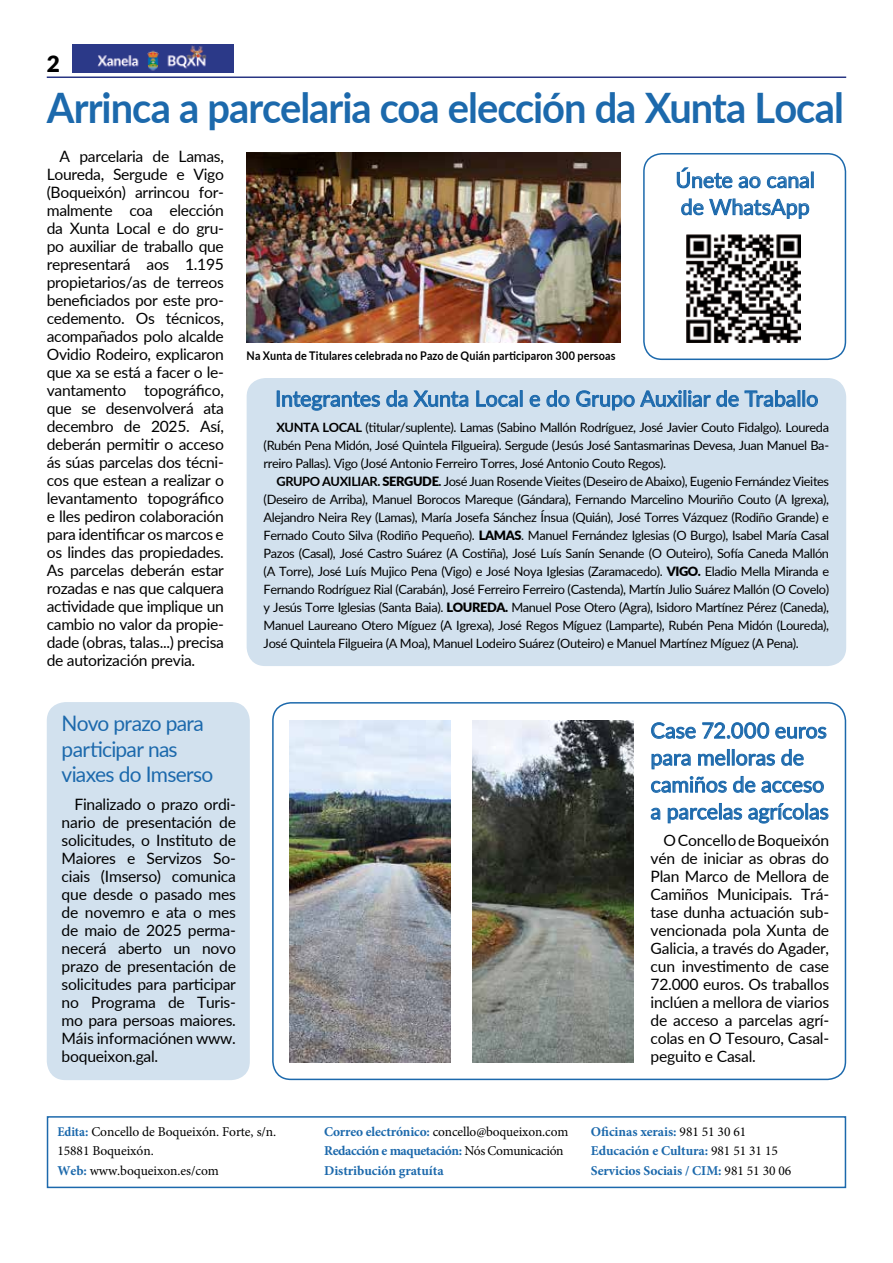
<style>
.page{position:relative;width:893px;height:1263px;background:#fff}
.page>*{position:absolute;margin:0;border:0;box-sizing:border-box;transform-origin:0 0}
.t1{font:700 42px "Lato";letter-spacing:-.025em;color:#1c69ac;scale:.95 1}
.t2{font:900 22.5px "Lato";color:#000}
.t3{font:21.3px/27px "Lato";letter-spacing:-.005em;color:#1c69ac}
.t4{font:21.3px/25.5px "Lato";letter-spacing:-.035em;color:#1c69ac}
.t5{font:15.6px/18px "Lato";letter-spacing:-.015em;color:#000;text-align:justify}
.t6{font:700 13.5px/19.5px "Minion Pro";letter-spacing:-.005em;color:#1c69ac}
.t7{font:13.5px/19.5px "Minion Pro";letter-spacing:-.005em;color:#000}
.t8{font:12.9px/18px "Lato";letter-spacing:-.03em;color:#000;text-align:justify}
.t9{font:700 12px "Lato";letter-spacing:.015em;color:#000;scale:.9 1}
.s1{font-weight:700}
.s2{font-weight:900}
.s3{font-weight:700;font-stretch:condensed;color:#1c69ac}
.s4{font-weight:700;color:#1c69ac}
.s5{font-weight:400;color:#000}
</style>
<div class="page">
<hr style="left:47px;top:77px;width:799px;height:1px;background:#283583">
<img style="left:72px;top:44px;width:161px;height:28px">
<div style="left:47px;top:1116px;width:799px;height:72px;border:2px solid #1c69ac"></div>
<img style="left:247px;top:153px;width:374px;height:189px">
<div style="left:48px;top:703px;width:201px;height:376px;background:#d2e1ee;border-radius:18px"></div>
<div style="left:47px;top:702px;width:203px;height:378px;border:2px solid #d2e1ee;border-radius:18px"></div>
<div style="left:272px;top:702px;width:574px;height:378px;border:2px solid #1c69ac;border-radius:18px"></div>
<svg style="left:650px;top:722px;width:179px;height:102px"></svg>
<img style="left:289px;top:720px;width:162px;height:342px">
<img style="left:472px;top:720px;width:162px;height:342px">
<div style="left:643px;top:153px;width:203px;height:207px;border:2px solid #1c69ac;border-radius:18px"></div>
<img style="left:686px;top:234px;width:115px;height:108px">
<div style="left:811px;top:172px;width:3px;height:16px;border:1px solid #1c69ac"></div>
<svg style="left:677px;top:167px;width:133px;height:52px"></svg>
<div style="left:247px;top:379px;width:598px;height:286px;background:#d2e1ee;border-radius:18px"></div>
<div style="left:247px;top:378px;width:599px;height:288px;border:2px solid #d2e1ee;border-radius:18px"></div>
<div style="left:277px;top:391px;width:3px;height:16px;border:1px solid #1c69ac"></div>
<svg style="left:282px;top:391px;width:98px;height:20px"></svg>
<svg style="left:386px;top:390px;width:83px;height:17px"></svg>
<svg style="left:476px;top:390px;width:42px;height:17px"></svg>
<div style="left:520px;top:390px;width:3px;height:17px;border:1px solid #1c69ac"></div>
<svg style="left:529px;top:394px;width:11px;height:13px"></svg>
<svg style="left:546px;top:390px;width:24px;height:17px"></svg>
<svg style="left:576px;top:390px;width:224px;height:21px"></svg>
<div style="left:802px;top:390px;width:3px;height:17px;border:1px solid #1c69ac"></div>
<svg style="left:806px;top:394px;width:12px;height:13px"></svg>
<h2 class="t2" style="left:47px;top:47px;width:15px">2</h2>
<h1 class="t1" style="left:47px;top:77px;width:841px">Arrinca a parcelaria coa elección da Xunta Local</h1>
<p class="t5" style="left:47px;top:147px;width:179px;text-indent:13px">A parcelaria de Lamas, Loureda, Sergude e Vigo (Boqueixón) arrincou for&shy;malmente coa elección da Xunta Local e do gru&shy;po auxiliar de traballo que representará aos 1.195 propietarios/as de terreos beneficiados por este pro&shy;cedemento. Os técnicos, acompañados polo alcalde Ovidio Rodeiro, explicaron que xa se está a facer o le&shy;vantamento topográfico, que se desenvolverá ata decembro de 2025. Así, deberán permitir o acceso ás súas parcelas dos técni&shy;cos que estean a realizar o levantamento topográfico e lles pediron colaboración para identificar os marcos e os lindes das propiedades.<br>As parcelas deberán estar rozadas e nas que calquera actividade que implique un cambio no valor da propie&shy;dade (obras, talas...) precisa de autorización previa.</p>
<p class="t9" style="left:247px;top:347px;width:411px">Na Xunta de Titulares celebrada no Pazo de Quián participaron 300 persoas</p>
<h3 class="t3" style="left:676px;top:166px;width:141px">Únete ao canal de WhatsApp</h3>
<h3 class="t3" style="left:275px;top:384px;width:545px">Integrantes da Xunta Local e do Grupo Auxiliar de Traballo</h3>
<p class="t8" style="left:264px;top:418px;width:567px;text-indent:13px"><span class="s1">XUNTA LOCAL</span> (titular/suplente). Lamas (Sabino Mallón Rodríguez, José Javier Couto Fidalgo). Loureda (Rubén Pena Midón, José Quintela Filgueira). Sergude (Jesús José Santasmarinas Devesa, Juan Manuel Ba&shy;rreiro Pallas). Vigo (José Antonio Ferreiro Torres, José Antonio Couto Regos).</p>
<p class="t8" style="left:264px;top:472px;width:567px;text-indent:13px"><span class="s1">GRUPO AUXILIAR.</span> <span class="s2">SERGUDE</span><span class="s1">.</span> José Juan Rosende Vieites (Deseiro de Abaixo), Eugenio Fernández Vieites (Deseiro de Arriba), Manuel Borocos Mareque (Gándara), Fernando Marcelino Mouriño Couto (A Igrexa), Alejandro Neira Rey (Lamas), María Josefa Sánchez Ínsua (Quián), José Torres Vázquez (Rodiño Grande) e Fernado Couto Silva (Rodiño Pequeño). <span class="s2">LAMAS</span>. Manuel Fernández Iglesias (O Burgo), Isabel María Casal Pazos (Casal), José Castro Suárez (A Costiña), José Luís Sanín Senande (O Outeiro), Sofía Caneda Mallón (A Torre), José Luís Mujico Pena (Vigo) e José Noya Iglesias (Zaramacedo). <span class="s2">VIGO.</span> Eladio Mella Miranda e Fernando Rodríguez Rial (Carabán), José Ferreiro Ferreiro (Castenda), Martín Julio Suárez Mallón (O Covelo) y Jesús Torre Iglesias (Santa Baia). <span class="s2">LOUREDA.</span> Manuel Pose Otero (Agra), Isidoro Martínez Pérez (Caneda), Manuel Laureano Otero Míguez (A Igrexa), José Regos Míguez (Lamparte), Rubén Pena Midón (Loureda), José Quintela Filgueira (A Moa), Manuel Lodeiro Suárez (Outeiro) e Manuel Martínez Míguez (A Pena).</p>
<h3 class="t4" style="left:62px;top:710px;width:153px">Novo prazo para participar nas viaxes do Imserso</h3>
<h3 class="t3" style="left:651px;top:716px;width:180px">Case 72.000 euros para melloras de camiños de acceso a parcelas agrícolas</h3>
<p class="t5" style="left:651px;top:831px;width:180px;text-indent:13px">O Concello de Boqueixón vén de iniciar as obras do Plan Marco de Mellora de Camiños Municipais. Trá&shy;tase dunha actuación sub&shy;vencionada pola Xunta de Galicia, a través do Agader, cun investimento de case 72.000 euros. Os traballos inclúen a mellora de viarios de acceso a parcelas agrí&shy;colas en O Tesouro, Casal&shy;peguito e Casal.</p>
<p class="t5" style="left:62px;top:795px;width:176px;text-indent:13px">Finalizado o prazo ordi&shy;nario de presentación de solicitudes, o Instituto de Maiores e Servizos So&shy;ciais (Imserso) comunica que desde o pasado mes de novemro e ata o mes de maio de 2025 perma&shy;necerá aberto un novo prazo de presentación de solicitudes para participar no Programa de Turis&shy;mo para persoas maiores.<br>Máis informaciónen www. boqueixon.gal.</p>
<p class="t7" style="left:57px;top:1122px;width:220px"><span class="s3">Edita:</span> Concello de Boqueixón. Forte, s/n.<br>15881 Boqueixón.<br><span class="s4">Web:</span> www.boqueixon.es/com</p>
<p class="t6" style="left:324px;top:1121px;width:246px">Correo electrónico: <span class="s5">concello@boqueixon.com<br></span>Redacción e maquetación: <span class="s5">Nós Comunicación<br></span>Distribución gratuíta</p>
<p class="t6" style="left:591px;top:1121px;width:202px">Oficinas xerais: <span class="s5">981 51 30 61<br></span>Educación e Cultura: <span class="s5">981 51 31 15<br></span>Servicios Sociais / CIM: <span class="s5">981 51 30 06</span></p>
</div>
